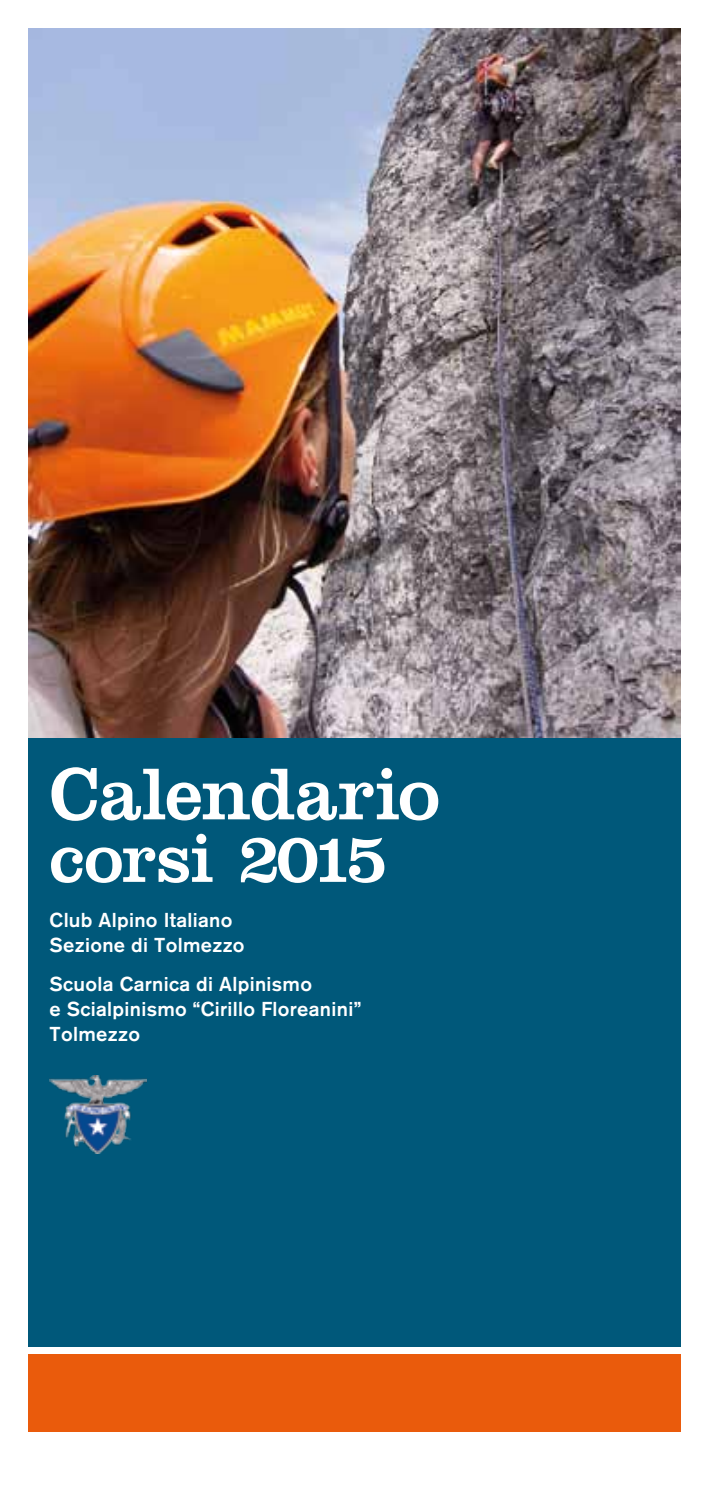
<style>
.page{position:relative;width:709px;height:1503px;background:#fff}
.page>*{position:absolute;margin:0;border:0;box-sizing:border-box;transform-origin:0 0}
.t1{font:76.25px "Clarendon";color:#fff}
.t2{font:71.25px "Clarendon";letter-spacing:-.025em;color:#fff}
.t3{font:500 20px/25px "Akzidenz Grotesk BE";letter-spacing:.015em;color:#fff}
</style>
<div class="page">
<div style="left:28px;top:1354px;width:652px;height:77px;background:#ea5b0c"></div>
<div style="left:28px;top:645px;width:652px;height:701px;background:#00587a"></div>
<img style="left:28px;top:28px;width:652px;height:709px">
<img style="left:50px;top:1075px;width:96px;height:78px">
<h1 class="t1" style="left:50px;top:749px;width:392px">Calendario</h1>
<h2 class="t2" style="left:50px;top:816px;width:340px">corsi 2015</h2>
<p class="t3" style="left:50px;top:907px;width:196px">Club Alpino Italiano<br>Sezione di Tolmezzo</p>
<p class="t3" style="left:50px;top:971px;width:313px">Scuola Carnica di Alpinismo<br>e Scialpinismo “Cirillo Floreanini”<br>Tolmezzo</p>
</div>
